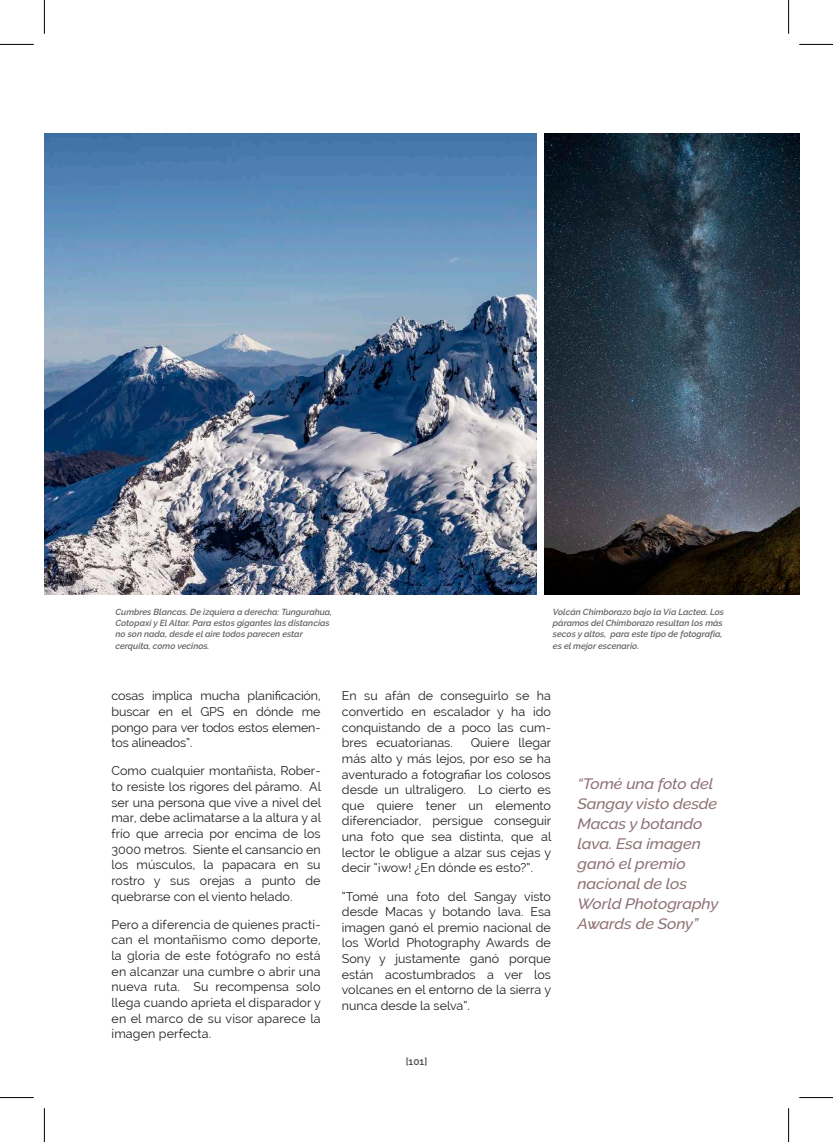
<style>
.page{position:relative;width:833px;height:1142px;background:#fff}
.page>*{position:absolute;margin:0;border:0;box-sizing:border-box;transform-origin:0 0}
.t1{font:italic 500 15px/20px "Raleway";letter-spacing:-.01em;color:#8f7276;scale:1.08 1}
.t2{font:12.5px/15.6px "Raleway";color:#231f20;text-align:justify}
.t3{font:600 10px "Raleway";color:#4b4c4d}
.t4{font:italic 600 8.75px/11.2px "Raleway";color:#636366}
</style>
<div class="page">
<img style="left:544px;top:133px;width:255px;height:461px">
<img style="left:44px;top:133px;width:493px;height:461px">
<hr style="left:0;top:44px;width:34px;height:1px;background:#000">
<hr style="left:799px;top:44px;width:34px;height:1px;background:#000">
<hr style="left:0;top:1097px;width:34px;height:1px;background:#000">
<hr style="left:799px;top:1097px;width:34px;height:1px;background:#000">
<hr style="left:44px;top:0;width:1px;height:34px;background:#000">
<hr style="left:44px;top:1107px;width:1px;height:34px;background:#000">
<hr style="left:788px;top:0;width:1px;height:34px;background:#000">
<hr style="left:788px;top:1107px;width:1px;height:34px;background:#000">
<p class="t4" style="left:116px;top:606px;width:218px">Cumbres Blancas. De izquiera a derecha: Tungurahua, Cotopaxi y El Altar. Para estos gigantes las distancias no son nada, desde el aire todos parecen estar cerquita, como vecinos.</p>
<p class="t4" style="left:553px;top:606px;width:173px">Volcán Chimborazo bajo la Vía Lactea. Los páramos del Chimborazo resultan los más secos y altos, para este tipo de fotografía, es el mejor escenario.</p>
<p class="t2" style="left:112px;top:688px;width:211px">cosas implica mucha planificación, buscar en el GPS en dónde me pongo para ver todos estos elemen&shy;tos alineados”.</p>
<p class="t2" style="left:112px;top:763px;width:211px">Como cualquier montañista, Rober&shy;to resiste los rigores del páramo. Al ser una persona que vive a nivel del mar, debe aclimatarse a la altura y al frío que arrecia por encima de los 3000 metros. Siente el cansancio en los músculos, la papacara en su rostro y sus orejas a punto de quebrarse con el viento helado.</p>
<p class="t2" style="left:112px;top:916px;width:211px">Pero a diferencia de quienes practi&shy;can el montañismo como deporte, la gloria de este fotógrafo no está en alcanzar una cumbre o abrir una nueva ruta. Su recompensa solo llega cuando aprieta el disparador y en el marco de su visor aparece la imagen perfecta.</p>
<p class="t2" style="left:342px;top:688px;width:211px">En su afán de conseguirlo se ha convertido en escalador y ha ido conquistando de a poco las cum&shy;bres ecuatorianas.</p>
<p class="t2" style="left:342px;top:734px;width:211px;text-indent:129px">Quiere llegar más alto y más lejos, por eso se ha aventurado a fotografiar los colosos desde un ultraligero. Lo cierto es que quiere tener un elemento diferenciador, persigue conseguir una foto que sea distinta, que al lector le obligue a alzar sus cejas y decir “¡wow! ¿En dónde es esto?”.</p>
<p class="t2" style="left:342px;top:888px;width:211px">“Tomé una foto del Sangay visto desde Macas y botando lava. Esa imagen ganó el premio nacional de los World Photography Awards de Sony y justamente ganó porque están acostumbrados a ver los volcanes en el entorno de la sierra y nunca desde la selva”.</p>
<p class="t3" style="left:406px;top:1055px;width:23px">[101]</p>
<p class="t1" style="left:577px;top:773px;width:132px">“Tomé una foto del<br>Sangay visto desde<br>Macas y botando lava. Esa imagen ganó el premio nacional de los<br>World Photography<br>Awards de Sony”</p>
</div>
